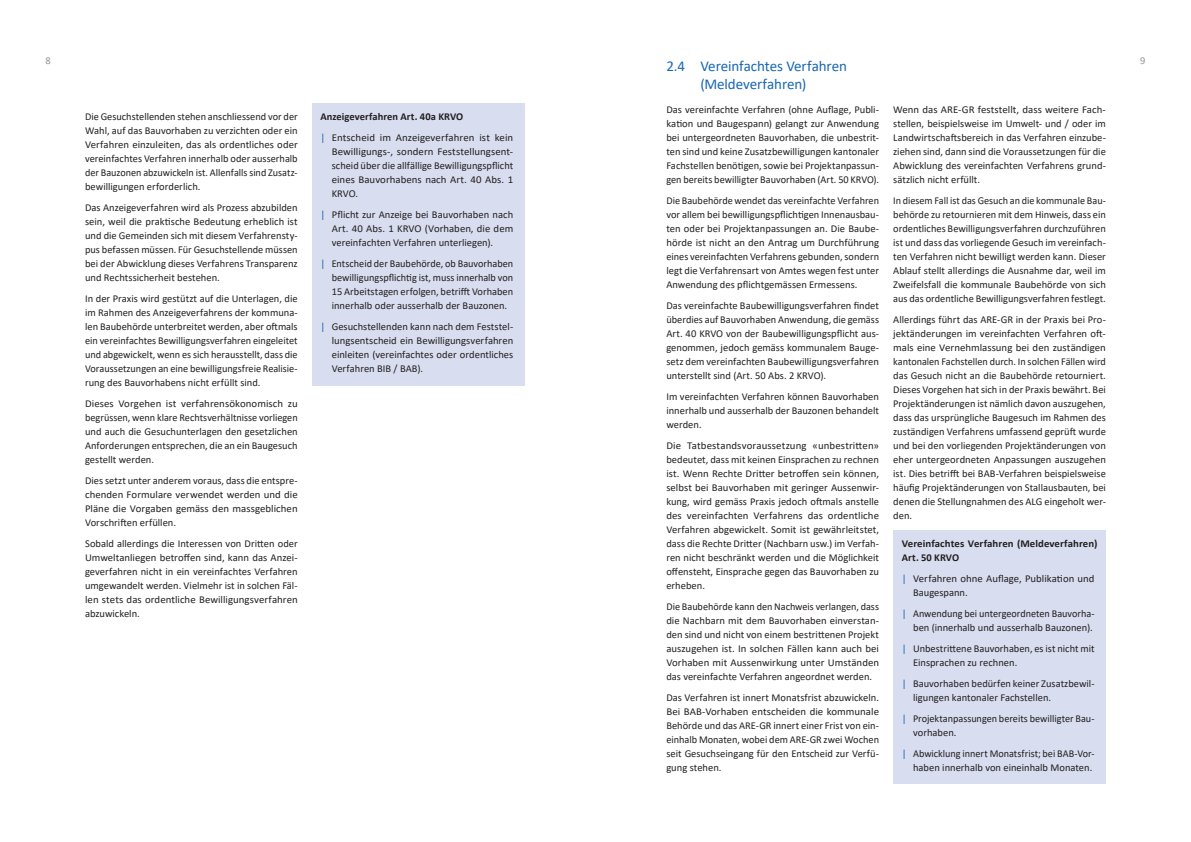
<style>
.page{position:relative;width:1191px;height:842px;background:#fff}
.page>*{position:absolute;margin:0;border:0;box-sizing:border-box;transform-origin:0 0}
.t1{font:15px/18px "Calibri";letter-spacing:-.01em;color:#1867b3;text-align:center}
.t2{font:10.5px/14px "Calibri";color:#231f20;text-align:justify}
.t3{font:700 10.5px/14px "Calibri";letter-spacing:.005em;color:#231f20}
.t4{font:10.5px "Calibri";color:#939598}
.s1{color:#1867b3}
.s2{font-weight:700}
</style>
<div class="page">
<div style="left:312px;top:103px;width:212px;height:283px;background:#d8ddef"></div>
<div style="left:893px;top:530px;width:213px;height:254px;background:#d8ddef"></div>
<p class="t4" style="left:45px;top:53px;width:7px">8</p>
<p class="t4" style="left:1140px;top:53px;width:7px">9</p>
<h1 class="t1" style="left:666px;top:56px;width:182px">2.4 Vereinfachtes Verfahren (Meldeverfahren)</h1>
<p class="t2" style="left:666px;top:102px;width:214px">Das vereinfachte Verfahren (ohne Auflage, Publi&shy;kation und Baugespann) gelangt zur Anwendung bei untergeordneten Bauvorhaben, die unbestrit&shy;ten sind und keine Zusatzbewilligungen kantonaler Fachstellen benötigen, sowie bei Projektanpassun&shy;gen bereits bewilligter Bauvorhaben (Art. 50 KRVO).</p>
<p class="t2" style="left:666px;top:193px;width:214px">Die Baubehörde wendet das vereinfachte Verfahren vor allem bei bewilligungspflichtigen Innenausbau&shy;ten oder bei Projektanpassungen an. Die Baube&shy;hörde ist nicht an den Antrag um Durchführung eines vereinfachten Verfahrens gebunden, sondern legt die Verfahrensart von Amtes wegen fest unter Anwendung des pflichtgemässen Ermessens.</p>
<p class="t2" style="left:666px;top:298px;width:214px">Das vereinfachte Baubewilligungsverfahren findet überdies auf Bauvorhaben Anwendung, die gemäss Art. 40 KRVO von der Baubewilligungspflicht aus&shy;genommen, jedoch gemäss kommunalem Bauge&shy;setz dem vereinfachten Baubewilligungsverfahren unterstellt sind (Art. 50 Abs. 2 KRVO).</p>
<p class="t2" style="left:666px;top:389px;width:214px">Im vereinfachten Verfahren können Bauvorhaben innerhalb und ausserhalb der Bauzonen behandelt werden.</p>
<p class="t2" style="left:666px;top:438px;width:214px">Die Tatbestandsvoraussetzung «unbestritten» bedeutet, dass mit keinen Einsprachen zu rechnen ist. Wenn Rechte Dritter betroffen sein können, selbst bei Bauvorhaben mit geringer Aussenwir&shy;kung, wird gemäss Praxis jedoch oftmals anstelle des vereinfachten Verfahrens das ordentliche Verfahren abgewickelt. Somit ist gewährleitstet, dass die Rechte Dritter (Nachbarn usw.) im Verfah&shy;ren nicht beschränkt werden und die Möglichkeit offensteht, Einsprache gegen das Bauvorhaben zu erheben.</p>
<p class="t2" style="left:666px;top:599px;width:214px">Die Baubehörde kann den Nachweis verlangen, dass die Nachbarn mit dem Bauvorhaben einverstan&shy;den sind und nicht von einem bestrittenen Projekt auszugehen ist. In solchen Fällen kann auch bei Vorhaben mit Aussenwirkung unter Umständen das vereinfachte Verfahren angeordnet werden.</p>
<p class="t2" style="left:666px;top:690px;width:214px">Das Verfahren ist innert Monatsfrist abzuwickeln.<br>Bei BAB-Vorhaben entscheiden die kommunale Behörde und das ARE-GR innert einer Frist von ein&shy;einhalb Monaten, wobei dem ARE-GR zwei Wochen seit Gesuchseingang für den Entscheid zur Verfü&shy;gung stehen.</p>
<p class="t2" style="left:893px;top:102px;width:214px">Wenn das ARE-GR feststellt, dass weitere Fach&shy;stellen, beispielsweise im Umwelt- und / oder im Landwirtschaftsbereich in das Verfahren einzube&shy;ziehen sind, dann sind die Voraussetzungen für die Abwicklung des vereinfachten Verfahrens grund&shy;sätzlich nicht erfüllt.</p>
<p class="t2" style="left:893px;top:193px;width:214px">In diesem Fall ist das Gesuch an die kommunale Bau&shy;behörde zu retournieren mit dem Hinweis, dass ein ordentliches Bewilligungsverfahren durchzuführen ist und dass das vorliegende Gesuch im vereinfach&shy;ten Verfahren nicht bewilligt werden kann. Dieser Ablauf stellt allerdings die Ausnahme dar, weil im Zweifelsfall die kommunale Baubehörde von sich aus das ordentliche Bewilligungsverfahren festlegt.</p>
<p class="t2" style="left:893px;top:312px;width:214px">Allerdings führt das ARE-GR in der Praxis bei Pro&shy;jektänderungen im vereinfachten Verfahren oft&shy;mals eine Vernehmlassung bei den zuständigen kantonalen Fachstellen durch. In solchen Fällen wird das Gesuch nicht an die Baubehörde retourniert.<br>Dieses Vorgehen hat sich in der Praxis bewährt. Bei Projektänderungen ist nämlich davon auszugehen, dass das ursprüngliche Baugesuch im Rahmen des zuständigen Verfahrens umfassend geprüft wurde und bei den vorliegenden Projektänderungen von eher untergeordneten Anpassungen auszugehen ist. Dies betrifft bei BAB-Verfahren beispielsweise häufig Projektänderungen von Stallausbauten, bei denen die Stellungnahmen des ALG eingeholt wer&shy;den.</p>
<p class="t3" style="left:901px;top:536px;width:197px">Vereinfachtes Verfahren (Meldeverfahren)<br>Art. 50 KRVO</p>
<p class="t2" style="left:913px;top:571px;width:183px;text-indent:-11px"><span class="s1">|</span> Verfahren ohne Auflage, Publikation und<br>Baugespann.</p>
<p class="t2" style="left:901px;top:606px;width:194px;text-align:right"><span class="s1">|</span> Anwendung bei untergeordneten Bauvorha&shy;ben (innerhalb und ausserhalb Bauzonen).</p>
<p class="t2" style="left:913px;top:641px;width:183px;text-indent:-11px"><span class="s1">|</span> Unbestrittene Bauvorhaben, es ist nicht mit<br>Einsprachen zu rechnen.</p>
<p class="t2" style="left:913px;top:676px;width:183px;text-indent:-11px"><span class="s1">|</span> Bauvorhaben bedürfen keiner Zusatzbewil&shy;ligungen kantonaler Fachstellen.</p>
<p class="t2" style="left:913px;top:711px;width:183px;text-indent:-11px"><span class="s1">|</span> Projektanpassungen bereits bewilligter Bau&shy;vorhaben.</p>
<p class="t2" style="left:901px;top:746px;width:194px;text-align:right"><span class="s1">|</span> Abwicklung innert Monatsfrist; bei BAB-Vor&shy;haben innerhalb von eineinhalb Monaten.</p>
<p class="t2" style="left:320px;top:105px;width:194px;line-height:21px"><span class="s2">Anzeigeverfahren Art. 40a KRVO<br></span><span class="s1">|</span> Entscheid im Anzeigeverfahren ist kein</p>
<p class="t2" style="left:332px;top:144px;width:183px">Bewilligungs-, sondern Feststellungsent&shy;scheid über die allfällige Bewilligungspflicht eines Bauvorhabens nach Art. 40 Abs. 1<br>KRVO.</p>
<p class="t2" style="left:332px;top:207px;width:183px;text-indent:-11px"><span class="s1">|</span> Pflicht zur Anzeige bei Bauvorhaben nach Art. 40 Abs. 1 KRVO (Vorhaben, die dem vereinfachten Verfahren unterliegen).</p>
<p class="t2" style="left:332px;top:256px;width:183px;text-indent:-11px"><span class="s1">|</span> Entscheid der Baubehörde, ob Bauvorhaben bewilligungspflichtig ist, muss innerhalb von 15 Arbeitstagen erfolgen, betrifft Vorhaben innerhalb oder ausserhalb der Bauzonen.</p>
<p class="t2" style="left:332px;top:319px;width:183px;text-indent:-11px"><span class="s1">|</span> Gesuchstellenden kann nach dem Feststel&shy;lungsentscheid ein Bewilligungsverfahren einleiten (vereinfachtes oder ordentliches Verfahren BIB / BAB).</p>
<p class="t2" style="left:85px;top:109px;width:214px">Die Gesuchstellenden stehen anschliessend vor der Wahl, auf das Bauvorhaben zu verzichten oder ein Verfahren einzuleiten, das als ordentliches oder vereinfachtes Verfahren innerhalb oder ausserhalb der Bauzonen abzuwickeln ist. Allenfalls sind Zusatz&shy;bewilligungen erforderlich.</p>
<p class="t2" style="left:85px;top:200px;width:214px">Das Anzeigeverfahren wird als Prozess abzubilden sein, weil die praktische Bedeutung erheblich ist und die Gemeinden sich mit diesem Verfahrensty&shy;pus befassen müssen. Für Gesuchstellende müssen bei der Abwicklung dieses Verfahrens Transparenz und Rechtssicherheit bestehen.</p>
<p class="t2" style="left:85px;top:291px;width:214px">In der Praxis wird gestützt auf die Unterlagen, die im Rahmen des Anzeigeverfahrens der kommuna&shy;len Baubehörde unterbreitet werden, aber oftmals ein vereinfachtes Bewilligungsverfahren eingeleitet und abgewickelt, wenn es sich herausstellt, dass die Voraussetzungen an eine bewilligungsfreie Realisie&shy;rung des Bauvorhabens nicht erfüllt sind.</p>
<p class="t2" style="left:85px;top:396px;width:214px">Dieses Vorgehen ist verfahrensökonomisch zu begrüssen, wenn klare Rechtsverhältnisse vorliegen und auch die Gesuchunterlagen den gesetzlichen Anforderungen entsprechen, die an ein Baugesuch gestellt werden.</p>
<p class="t2" style="left:85px;top:473px;width:214px">Dies setzt unter anderem voraus, dass die entspre&shy;chenden Formulare verwendet werden und die Pläne die Vorgaben gemäss den massgeblichen Vorschriften erfüllen.</p>
<p class="t2" style="left:85px;top:536px;width:214px">Sobald allerdings die Interessen von Dritten oder Umweltanliegen betroffen sind, kann das Anzei&shy;geverfahren nicht in ein vereinfachtes Verfahren umgewandelt werden. Vielmehr ist in solchen Fäl&shy;len stets das ordentliche Bewilligungsverfahren abzuwickeln.</p>
</div>
